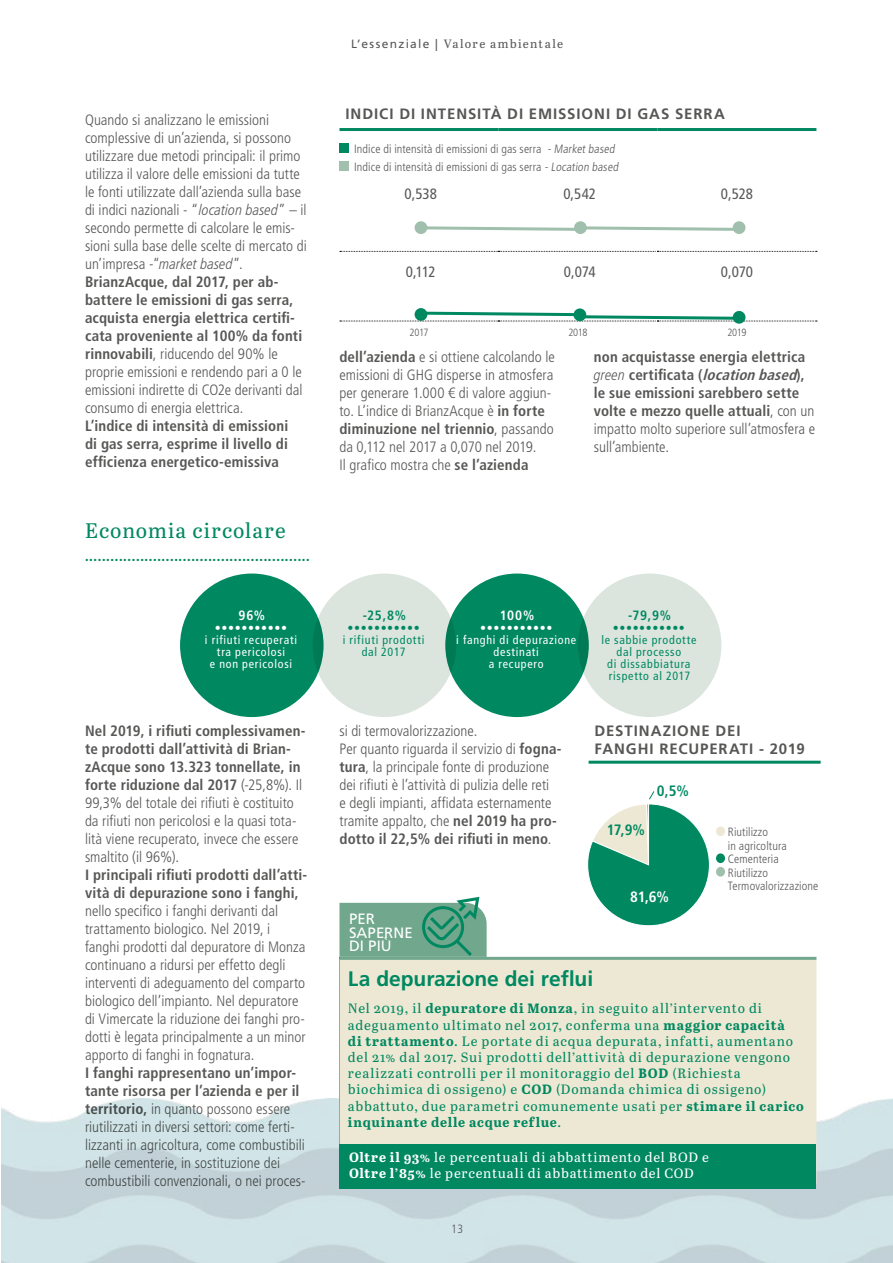
<style>
.page{position:relative;width:893px;height:1263px;background:#fff}
.page>*{position:absolute;margin:0;border:0;box-sizing:border-box;transform-origin:0 0}
.t1{font:700 21px "Frutiger LT Std";letter-spacing:-.005em;color:#008861}
.t2{font:21px "Abril Text";letter-spacing:.05em;color:#008861}
.t3{font:300 condensed 15px/18px "Frutiger LT Std";color:#575756}
.t4{font:700 condensed 15px/18px "Frutiger LT Std";letter-spacing:.01em;color:#575756}
.t5{font:700 15px/18px "Frutiger LT Std";letter-spacing:.06em;color:#575756}
.t6{font:condensed 15px "Frutiger LT Std";letter-spacing:-.01em;color:#575756}
.t7{font:15px/13.5px "Frutiger LT Std";letter-spacing:.005em;color:#fff}
.t8{font:700 condensed 15px "Frutiger LT Std";color:#008861}
.t9{font:700 condensed 15px "Frutiger LT Std";color:#fff}
.t10{font:13.5px/16.2px "Abril Text";letter-spacing:.06em;color:#008861}
.t11{font:13.5px/16.2px "Abril Text";letter-spacing:.05em;color:#fff}
.t12{font:700 condensed 13.5px "Frutiger LT Std";color:#008861}
.t13{font:700 condensed 13.5px "Frutiger LT Std";color:#fff}
.t14{font:300 condensed 12px/13.5px "Frutiger LT Std";letter-spacing:.01em;color:#575756}
.t15{font:condensed 12px/12px "Frutiger LT Std";letter-spacing:.065em;color:#fff;text-align:center}
.t16{font:condensed 12px/12px "Frutiger LT Std";letter-spacing:.065em;color:#008861;text-align:center}
.t17{font:12px "Abril Text";letter-spacing:.1em;color:#575756}
.t18{font:12px "Frutiger LT Std";color:#fff}
.t19{font:12px "Frutiger LT Std";color:#008861}
.t20{font:10.5px "Abril Text";color:#008861}
.t21{font:300 condensed 10.5px "Frutiger LT Std";letter-spacing:-.04em;color:#575756}
.s1{font-family:"Frutiger LTW04 48 Light Cond It";font-weight:400;font-stretch:normal}
.s2{font-weight:700}
.s3{font-family:"Frutiger LT Std"}
.s4{font-style:italic}
.s5{font-weight:300}
</style>
<div class="page">
<img style="left:1px;top:1098px;width:892px;height:165px">
<div style="left:339px;top:960px;width:477px;height:183px;background:#ede8d3"></div>
<hr style="left:339px;top:957px;width:477px;height:3px;background:#71a78c">
<svg style="left:339px;top:897px;width:148px;height:60px;background:#75ad94"></svg>
<div style="left:180px;top:573px;width:144px;height:144px;background:#008861;border-radius:50%"></div>
<div style="left:313px;top:573px;width:143px;height:144px;background:#dbe5de;border-radius:50%"></div>
<div style="left:445px;top:573px;width:144px;height:144px;background:#008861;border-radius:50%"></div>
<div style="left:578px;top:573px;width:143px;height:144px;background:#dbe5de;border-radius:50%"></div>
<hr style="left:339px;top:128px;width:159px;height:3px;background:#008861">
<hr style="left:498px;top:128px;width:159px;height:3px;background:#008861">
<hr style="left:657px;top:128px;width:159px;height:3px;background:#008861">
<svg style="left:340px;top:251px;width:477px;height:1px"></svg>
<div style="left:339px;top:144px;width:9px;height:9px;background:#008861"></div>
<div style="left:339px;top:162px;width:9px;height:9px;background:#a0bfac"></div>
<svg style="left:415px;top:308px;width:12px;height:13px"></svg>
<div style="left:415px;top:221px;width:12px;height:13px;background:#a0bfac;border-radius:50%"></div>
<svg style="left:574px;top:221px;width:13px;height:13px"></svg>
<div style="left:733px;top:221px;width:12px;height:13px;background:#a0bfac;border-radius:50%"></div>
<svg style="left:573px;top:308px;width:13px;height:13px"></svg>
<svg style="left:733px;top:311px;width:12px;height:13px"></svg>
<svg style="left:426px;top:225px;width:309px;height:7px"></svg>
<svg style="left:340px;top:310px;width:477px;height:12px"></svg>
<hr style="left:589px;top:761px;width:127px;height:3px;background:#008861">
<hr style="left:716px;top:761px;width:105px;height:3px;background:#008861">
<div style="left:716px;top:826px;width:9px;height:10px;background:#ede8d3;border-radius:50%"></div>
<div style="left:716px;top:853px;width:9px;height:10px;background:#008861;border-radius:50%"></div>
<div style="left:716px;top:867px;width:9px;height:9px;background:#a0bfac;border-radius:50%"></div>
<svg style="left:587px;top:791px;width:123px;height:135px"></svg>
<div style="left:339px;top:1143px;width:477px;height:45px;background:#008861"></div>
<p class="t3" style="left:85px;top:111px;width:223px">Quando si analizzano le emissioni complessive di un’azienda, si possono utilizzare due metodi principali: il primo utilizza il valore delle emissioni da tutte le fonti utilizzate dall’azienda sulla base di indici nazionali - “<span class="s1">location based</span>” – il secondo permette di calcolare le emis&shy;sioni sulla base delle scelte di mercato di un’impresa -“<span class="s1">market based</span>”.<br><span class="s2">BrianzAcque, dal 2017, per ab&shy;battere le emissioni di gas serra, acquista energia elettrica certifi&shy;cata proveniente al 100% da fonti rinnovabili</span>, riducendo del 90% le proprie emissioni e rendendo pari a 0 le emissioni indirette di CO2e derivanti dal consumo di energia elettrica.</p>
<p class="t4" style="left:85px;top:416px;width:205px;text-align:justify">L’indice di intensità di emissioni di gas serra, esprime il livello di efficienza energetico-emissiva</p>
<h1 class="t2" style="left:85px;top:515px;width:202px">Economia circolare</h1>
<p class="t20" style="left:85px;top:552px;width:226px">•••••••••••••••••••••••••••••••••••••••••••••••••••••</p>
<p class="t13" style="left:238px;top:608px;width:28px">96%</p>
<p class="t18" style="left:215px;top:621px;width:74px">•••••••••••</p>
<p class="t15" style="left:205px;top:634px;width:94px">i rifiuti recuperati tra pericolosi<br>e non pericolosi</p>
<p class="t3" style="left:85px;top:722px;width:222px"><span class="s2">Nel 2019, i rifiuti complessivamen&shy;te prodotti dall’attività di Brian&shy;zAcque sono 13.323 tonnellate, in forte riduzione dal 2017</span> (-25,8%). Il 99,3% del totale dei rifiuti è costituito da rifiuti non pericolosi e la quasi tota&shy;lità viene recuperato, invece che essere smaltito (il 96%).</p>
<p class="t4" style="left:85px;top:865px;width:224px">I principali rifiuti prodotti dall’atti&shy;vità di depurazione sono i fanghi,</p>
<p class="t3" style="left:85px;top:902px;width:222px">nello specifico i fanghi derivanti dal trattamento biologico. Nel 2019, i fanghi prodotti dal depuratore di Monza continuano a ridursi per effetto degli interventi di adeguamento del comparto biologico dell’impianto. Nel depuratore di Vimercate la riduzione dei fanghi pro&shy;dotti è legata principalmente a un minor apporto di fanghi in fognatura.</p>
<p class="t3" style="left:85px;top:1064px;width:222px"><span class="s2">I fanghi rappresentano un’impor&shy;tante risorsa per l’azienda e per il territorio,</span> in quanto possono essere riutilizzati in diversi settori: come ferti&shy;lizzanti in agricoltura, come combustibili nelle cementerie, in sostituzione dei combustibili convenzionali, o nei proces-</p>
<p class="t17" style="left:351px;top:35px;width:214px"><span class="s3">L’essenziale |</span> Valore ambientale</p>
<p class="t5" style="left:345px;top:105px;width:381px">INDICI DI INTENSITÀ DI EMISSIONI DI GAS SERRA</p>
<p class="t14" style="left:354px;top:140px;width:268px;line-height:18px">Indice di intensità di emissioni di gas serra - Market based<br>Indice di intensità di emissioni di gas serra - Location based</p>
<p class="t6" style="left:404px;top:185px;width:34px">0,538</p>
<p class="t6" style="left:563px;top:185px;width:34px">0,542</p>
<p class="t6" style="left:721px;top:185px;width:34px">0,528</p>
<p class="t6" style="left:406px;top:263px;width:31px">0,112</p>
<p class="t6" style="left:564px;top:263px;width:33px">0,074</p>
<p class="t6" style="left:721px;top:263px;width:34px">0,070</p>
<p class="t21" style="left:409px;top:326px;width:21px">2017</p>
<p class="t21" style="left:568px;top:326px;width:21px">2018</p>
<p class="t21" style="left:727px;top:326px;width:21px">2019</p>
<p class="t3" style="left:339px;top:348px;width:217px"><span class="s2">dell’azienda</span> e si ottiene calcolando le emissioni di GHG disperse in atmosfera per generare 1.000 € di valore aggiun&shy;to. L’indice di BrianzAcque è <span class="s2">in forte diminuzione nel triennio</span>, passando da 0,112 nel 2017 a 0,070 nel 2019.<br>Il grafico mostra che <span class="s2">se l’azienda</span></p>
<p class="t4" style="left:594px;top:348px;width:223px">non acquistasse energia elettrica <span class="s1">green</span> certificata (<span class="s4">locationbased</span>), le sue emissioni sarebbero sette volte e mezzo quelle attuali<span class="s5">, con un impatto molto superiore sull’atmosfera e sull’ambiente.</span></p>
<p class="t12" style="left:363px;top:608px;width:45px">-25,8%</p>
<p class="t19" style="left:348px;top:621px;width:74px">•••••••••••</p>
<p class="t16" style="left:343px;top:634px;width:83px">i rifiuti prodotti dal 2017</p>
<p class="t13" style="left:500px;top:608px;width:36px">100%</p>
<p class="t18" style="left:480px;top:621px;width:74px">•••••••••••</p>
<p class="t15" style="left:456px;top:634px;width:121px">i fanghi di depurazione destinati<br>a recupero</p>
<p class="t12" style="left:628px;top:608px;width:44px">-79,9%</p>
<p class="t19" style="left:613px;top:621px;width:74px">•••••••••••</p>
<p class="t16" style="left:601px;top:634px;width:96px">le sabbie prodotte dal processo<br>di dissabbiatura rispetto al 2017</p>
<p class="t3" style="left:339px;top:722px;width:223px">si di termovalorizzazione.<br>Per quanto riguarda il servizio di <span class="s2">fogna&shy;tura</span>, la principale fonte di produzione dei rifiuti è l’attività di pulizia delle reti<br>e degli impianti, affidata esternamente tramite appalto, che <span class="s2">nel 2019 ha pro&shy;dotto il 22,5% dei rifiuti in meno</span>.</p>
<p class="t5" style="left:595px;top:721px;width:212px">DESTINAZIONE DEI<br>FANGHI RECUPERATI - 2019</p>
<p class="t8" style="left:657px;top:782px;width:33px">0,5%</p>
<p class="t8" style="left:607px;top:821px;width:40px">17,9%</p>
<p class="t14" style="left:728px;top:825px;width:92px">Riutilizzo<br>in agricoltura<br>Cementeria<br>Riutilizzo<br>Termovalorizzazione</p>
<p class="t9" style="left:630px;top:888px;width:40px">81,6%</p>
<p class="t7" style="left:349px;top:912px;width:65px">PER<br>SAPERNE<br>DI PIÙ</p>
<h1 class="t1" style="left:348px;top:967px;width:247px">La depurazione dei reflui</h1>
<p class="t10" style="left:348px;top:1000px;width:457px">Nel 2019, il <span class="s2">depuratore di Monza</span>, in seguito all’intervento di adeguamento ultimato nel 2017, conferma una <span class="s2">maggior capacità<br>di trattamento</span>. Le portate di acqua depurata, infatti, aumentano del 21% dal 2017. Sui prodotti dell’attività di depurazione vengono realizzati controlli per il monitoraggio del <span class="s2">BOD</span> (Richiesta biochimica di ossigeno) e <span class="s2">COD</span> (Domanda chimica di ossigeno) abbattuto, due parametri comunemente usati per <span class="s2">stimare il carico inquinante delle acque reflue</span>.</p>
<p class="t11" style="left:349px;top:1148px;width:361px"><span class="s2">Oltre il 93%</span> le percentuali di abbattimento del BOD e<br><span class="s2">Oltre l’85%</span> le percentuali di abbattimento del COD</p>
<p class="t14" style="left:451px;top:1222px;width:14px">13</p>
</div>
